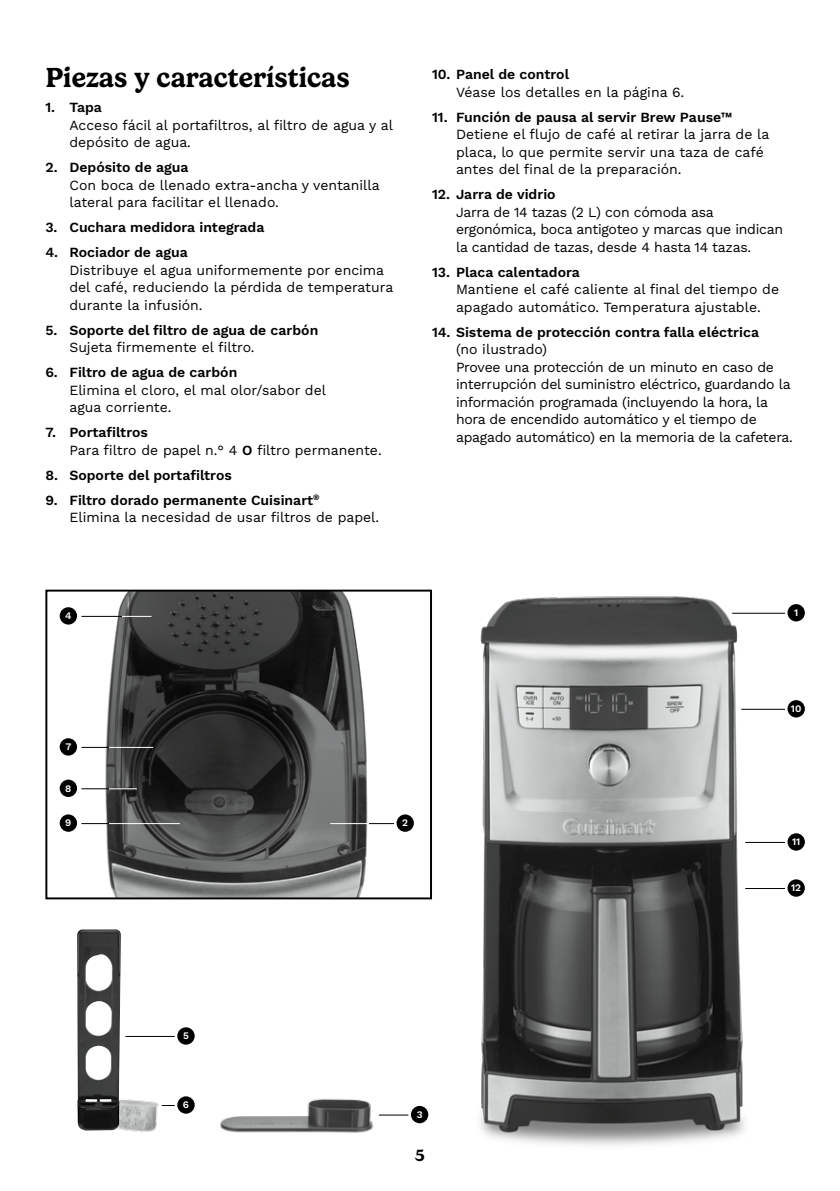
<style>
.page{position:relative;width:840px;height:1191px;background:#fff}
.page>*{position:absolute;margin:0;border:0;box-sizing:border-box;transform-origin:0 0}
.t1{font:600 28px "Gelica";color:#000}
.t2{font:600 16.6px "Gelica";color:#000}
.t3{font:14px/17.6px "Work Sans";color:#000}
.t4{font:14px/17.6px "Work Sans";letter-spacing:-.02em;color:#000}
.t5{font:600 14px "Work Sans";color:#000}
.t6{font:600 10px "Work Sans";color:#fff}
.s1{font-weight:600}
</style>
<div class="page">
<img style="left:480px;top:596px;width:280px;height:549px">
<img style="left:105px;top:1099px;width:57px;height:33px">
<img style="left:59px;top:592px;width:355px;height:304px">
<div style="left:45px;top:589px;width:387px;height:310px;border:2px solid #000"></div>
<img style="left:220px;top:1099px;width:174px;height:34px">
<img style="left:77px;top:929px;width:44px;height:201px">
<hr style="left:740px;top:709px;width:44px;height:1px;background:#000">
<div style="left:787px;top:700px;width:17px;height:17px;background:#000;border-radius:50%"></div>
<hr style="left:731px;top:613px;width:53px;height:1px;background:#000">
<div style="left:787px;top:604px;width:17px;height:17px;background:#000;border-radius:50%"></div>
<hr style="left:744px;top:842px;width:40px;height:1px;background:#000">
<div style="left:787px;top:833px;width:17px;height:17px;background:#000;border-radius:50%"></div>
<hr style="left:744px;top:888px;width:40px;height:1px;background:#000">
<div style="left:787px;top:879px;width:17px;height:17px;background:#000;border-radius:50%"></div>
<svg style="left:369px;top:823px;width:25px;height:1px"></svg>
<div style="left:396px;top:814px;width:17px;height:17px;background:#000;border-radius:50%"></div>
<svg style="left:379px;top:1114px;width:29px;height:1px"></svg>
<div style="left:410px;top:1105px;width:18px;height:18px;background:#000;border-radius:50%"></div>
<svg style="left:162px;top:1105px;width:13px;height:1px"></svg>
<div style="left:177px;top:1096px;width:17px;height:17px;background:#000;border-radius:50%"></div>
<hr style="left:125px;top:1036px;width:50px;height:1px;background:#000">
<div style="left:177px;top:1027px;width:17px;height:17px;background:#000;border-radius:50%"></div>
<svg style="left:81px;top:747px;width:28px;height:1px"></svg>
<div style="left:60px;top:738px;width:17px;height:17px;background:#000;border-radius:50%"></div>
<div style="left:60px;top:779px;width:17px;height:18px;background:#000;border-radius:50%"></div>
<svg style="left:81px;top:823px;width:28px;height:1px"></svg>
<div style="left:60px;top:814px;width:17px;height:17px;background:#000;border-radius:50%"></div>
<hr style="left:81px;top:616px;width:41px;height:1px;background:#000">
<div style="left:60px;top:607px;width:17px;height:17px;background:#000;border-radius:50%"></div>
<svg style="left:122px;top:616px;width:29px;height:1px"></svg>
<hr style="left:109px;top:747px;width:44px;height:1px;background:#fff">
<svg style="left:81px;top:788px;width:56px;height:1px"></svg>
<hr style="left:109px;top:823px;width:71px;height:1px;background:#fff">
<hr style="left:330px;top:823px;width:39px;height:1px;background:#fff">
<h1 class="t1" style="left:45px;top:62px;width:305px">Piezas y características</h1>
<p class="t5" style="left:45px;top:97px;width:58px">1. Tapa</p>
<p class="t3" style="left:69px;top:115px;width:325px">Acceso fácil al portafiltros, al filtro de agua y al depósito de agua.</p>
<p class="t5" style="left:45px;top:157px;width:145px">2. Depósito de agua</p>
<p class="t3" style="left:69px;top:175px;width:312px">Con boca de llenado extra-ancha y ventanilla lateral para facilitar el llenado.</p>
<p class="t5" style="left:45px;top:217px;width:220px">3. Cuchara medidora integrada</p>
<p class="t5" style="left:45px;top:242px;width:144px">4. Rociador de agua</p>
<p class="t3" style="left:69px;top:260px;width:325px">Distribuye el agua uniformemente por encima del café, reduciendo la pérdida de temperatura durante la infusión.</p>
<p class="t5" style="left:45px;top:319px;width:274px">5. Soporte del filtro de agua de carbón</p>
<p class="t3" style="left:69px;top:338px;width:186px">Sujeta firmemente el filtro.</p>
<p class="t5" style="left:45px;top:362px;width:193px">6. Filtro de agua de carbón</p>
<p class="t3" style="left:69px;top:380px;width:258px">Elimina el cloro, el mal olor/sabor del agua corriente.</p>
<p class="t3" style="left:69px;top:423px;width:313px;text-indent:-24px"><span class="s1">7. Portafiltros<br></span>Para filtro de papel n.° 4 <span class="s1">O</span> filtro permanente.</p>
<p class="t5" style="left:45px;top:464px;width:188px">8. Soporte del portafiltros</p>
<p class="t3" style="left:69px;top:490px;width:311px;text-indent:-24px"><span class="s1">9. Filtro dorado permanente Cuisinart</span><sup>®<br></sup>Elimina la necesidad de usar filtros de papel.</p>
<p class="t6" style="left:65px;top:608px;width:8px">4</p>
<p class="t5" style="left:432px;top:64px;width:138px">10. Panel de control</p>
<p class="t3" style="left:456px;top:83px;width:230px">Véase los detalles en la página 6.</p>
<p class="t5" style="left:432px;top:106px;width:301px">11. Función de pausa al servir Brew Pause™</p>
<p class="t3" style="left:456px;top:125px;width:315px">Detiene el flujo de café al retirar la jarra de la placa, lo que permite servir una taza de café antes del final de la preparación.</p>
<p class="t5" style="left:432px;top:184px;width:125px">12. Jarra de vidrio</p>
<p class="t4" style="left:456px;top:203px;width:328px">Jarra de 14 tazas (2 L) con cómoda asa ergonómica, boca antigoteo y marcas que indican la cantidad de tazas, desde 4 hasta 14 tazas.</p>
<p class="t5" style="left:432px;top:261px;width:149px">13. Placa calentadora</p>
<p class="t3" style="left:456px;top:280px;width:324px">Mantiene el café caliente al final del tiempo de apagado automático. Temperatura ajustable.</p>
<p class="t5" style="left:432px;top:321px;width:328px">14. Sistema de protección contra falla eléctrica</p>
<p class="t4" style="left:456px;top:340px;width:338px">(no ilustrado)<br>Provee una protección de un minuto en caso de interrupción del suministro eléctrico, guardando la información programada (incluyendo la hora, la hora de encendido automático y el tiempo de apagado automático) en la memoria de la cafetera.</p>
<p class="t6" style="left:793px;top:605px;width:6px">1</p>
<p class="t6" style="left:65px;top:739px;width:7px">7</p>
<p class="t6" style="left:65px;top:780px;width:8px">8</p>
<p class="t6" style="left:65px;top:815px;width:8px">9</p>
<p class="t6" style="left:402px;top:815px;width:7px">2</p>
<p class="t6" style="left:790px;top:701px;width:12px">10</p>
<p class="t6" style="left:791px;top:834px;width:10px">11</p>
<p class="t6" style="left:790px;top:880px;width:12px">12</p>
<p class="t6" style="left:183px;top:1028px;width:7px">5</p>
<p class="t6" style="left:183px;top:1097px;width:8px">6</p>
<p class="t6" style="left:416px;top:1106px;width:7px">3</p>
<p class="t2" style="left:415px;top:1145px;width:11px">5</p>
</div>
